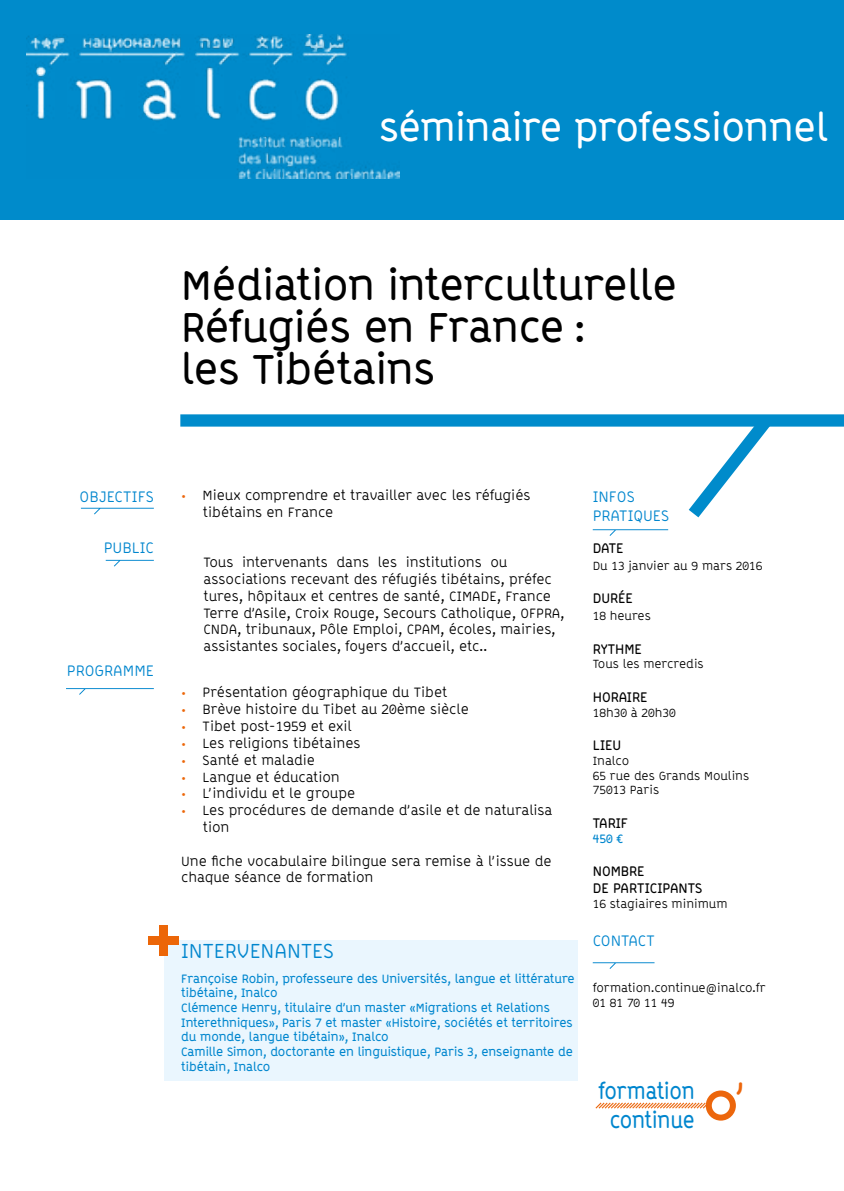
<style>
.page{position:relative;width:844px;height:1191px;background:#fff}
.page>*{position:absolute;margin:0;border:0;box-sizing:border-box;transform-origin:0 0}
.t1{font:700 42px/42px "ABB Line";color:#000}
.t2{font:700 38.5px "ABB Line";color:#fff}
.t3{font:700 22.4px/29.4px "ABB Line";letter-spacing:-.01em;color:#0086ce;scale:.91 1}
.t4{font:21px "ABB Line";color:#0086ce}
.t5{font:15.75px/18.9px "ABB Line";color:#0086ce}
.t6{font:14px/16.8px "ABB Line";color:#000}
.t7{font:700 14px/16.8px "ABB Line";color:#000}
.t8{font:700 12.25px/14.7px "ABB Line";color:#0086ce}
.t9{font:12.25px/14.7px "ABB Line";color:#000}
.s1{font-size:10.5px;color:#ec660c}
.s2{font-size:10.5px;color:#ec6608}
</style>
<div class="page">
<div style="left:164px;top:940px;width:413px;height:140px;background:#eaf6fe"></div>
<svg style="left:592px;top:962px;width:62px;height:7px"></svg>
<div style="left:159px;top:925px;width:9px;height:30px;background:#ec6608"></div>
<div style="left:148px;top:936px;width:31px;height:8px;background:#ec6608"></div>
<svg style="left:81px;top:508px;width:73px;height:6px"></svg>
<svg style="left:592px;top:529px;width:76px;height:7px"></svg>
<svg style="left:66px;top:688px;width:88px;height:7px"></svg>
<svg style="left:106px;top:560px;width:48px;height:6px"></svg>
<svg style="left:595px;top:1102px;width:110px;height:7px"></svg>
<div style="left:705px;top:1090px;width:30px;height:30px;border:6px solid #ec660c;border-radius:50%"></div>
<div style="left:0;top:0;width:843px;height:220px;background:#008bcb"></div>
<img style="left:26px;top:35px;width:373px;height:143px">
<div style="left:180px;top:414px;width:663px;height:12px;background:#008bcb"></div>
<svg style="left:676px;top:414px;width:106px;height:104px"></svg>
<h2 class="t2" style="left:379px;top:105px;width:449px">séminaire professionnel</h2>
<h1 class="t1" style="left:181px;top:264px;width:497px">Médiation interculturelle<br>Réfugiés en France :<br>les Tibétains</h1>
<p class="t5" style="left:80px;top:487px;width:76px">OBJECTIFS</p>
<p class="t5" style="left:104px;top:538px;width:52px">PUBLIC</p>
<p class="t5" style="left:67px;top:661px;width:89px">PROGRAMME</p>
<p class="t6" style="left:203px;top:487px;width:329px;text-indent:-22px"><span class="s1">•</span> Mieux comprendre et travailler avec les réfugiés tibétains en France</p>
<p class="t6" style="left:203px;top:554px;width:362px">Tous intervenants dans les institutions ou associations recevant des réfugiés tibétains, préfec tures, hôpitaux et centres de santé, CIMADE, France Terre d’Asile, Croix Rouge, Secours Catholique, OFPRA, CNDA, tribunaux, Pôle Emploi, CPAM, écoles, mairies, assistantes sociales, foyers d’accueil, etc..</p>
<p class="t6" style="left:181px;top:684px;width:267px"><span class="s2">•</span> Présentation géographique du Tibet</p>
<p class="t6" style="left:181px;top:701px;width:289px"><span class="s2">•</span> Brève histoire du Tibet au 20ème siècle</p>
<p class="t6" style="left:181px;top:718px;width:172px"><span class="s2">•</span> Tibet post-1959 et exil</p>
<p class="t6" style="left:181px;top:735px;width:181px"><span class="s2">•</span> Les religions tibétaines</p>
<p class="t6" style="left:181px;top:751px;width:135px"><span class="s2">•</span> Santé et maladie</p>
<p class="t6" style="left:181px;top:768px;width:160px"><span class="s2">•</span> Langue et éducation</p>
<p class="t6" style="left:181px;top:785px;width:176px"><span class="s2">•</span> L’individu et le groupe</p>
<p class="t6" style="left:203px;top:802px;width:351px;text-indent:-22px"><span class="s2">•</span> Les procédures de demande d’asile et de naturalisa tion</p>
<p class="t6" style="left:181px;top:852px;width:372px">Une fiche vocabulaire bilingue sera remise à l’issue de chaque séance de formation</p>
<h3 class="t4" style="left:181px;top:938px;width:154px">INTERVENANTES</h3>
<p class="t8" style="left:181px;top:971px;width:395px">Françoise Robin, professeure des Universités, langue et littérature tibétaine, Inalco<br>Clémence Henry, titulaire d’un master «Migrations et Relations Interethniques», Paris 7 et master «Histoire, sociétés et territoires du monde, langue tibétain», Inalco<br>Camille Simon, doctorante en linguistique, Paris 3, enseignante de tibétain, Inalco</p>
<p class="t5" style="left:592px;top:487px;width:78px">INFOS<br>PRATIQUES</p>
<p class="t7" style="left:592px;top:539px;width:32px">DATE</p>
<p class="t9" style="left:592px;top:558px;width:171px">Du 13 janvier au 9 mars 2016</p>
<p class="t7" style="left:592px;top:590px;width:41px">DURÉE</p>
<p class="t9" style="left:592px;top:608px;width:60px">18 heures</p>
<p class="t7" style="left:592px;top:640px;width:51px">RYTHME</p>
<p class="t9" style="left:592px;top:657px;width:112px">Tous les mercredis</p>
<p class="t7" style="left:592px;top:688px;width:56px">HORAIRE</p>
<p class="t9" style="left:592px;top:705px;width:85px">18h30 à 20h30</p>
<p class="t7" style="left:592px;top:737px;width:30px">LIEU</p>
<p class="t9" style="left:592px;top:753px;width:158px">Inalco<br>65 rue des Grands Moulins<br>75013 Paris</p>
<p class="t7" style="left:592px;top:814px;width:37px">TARIF</p>
<p class="t8" style="left:592px;top:831px;width:32px">450 €</p>
<p class="t7" style="left:592px;top:863px;width:111px">NOMBRE<br>DE PARTICIPANTS</p>
<p class="t9" style="left:592px;top:896px;width:136px">16 stagiaires minimum</p>
<p class="t5" style="left:592px;top:931px;width:63px">CONTACT</p>
<p class="t9" style="left:592px;top:980px;width:174px">formation.continue@inalco.fr<br>01 81 70 11 49</p>
<h3 class="t3" style="left:609px;top:1076px;width:151px;text-indent:-11px">formation continue <sup>’</sup></h3>
</div>
